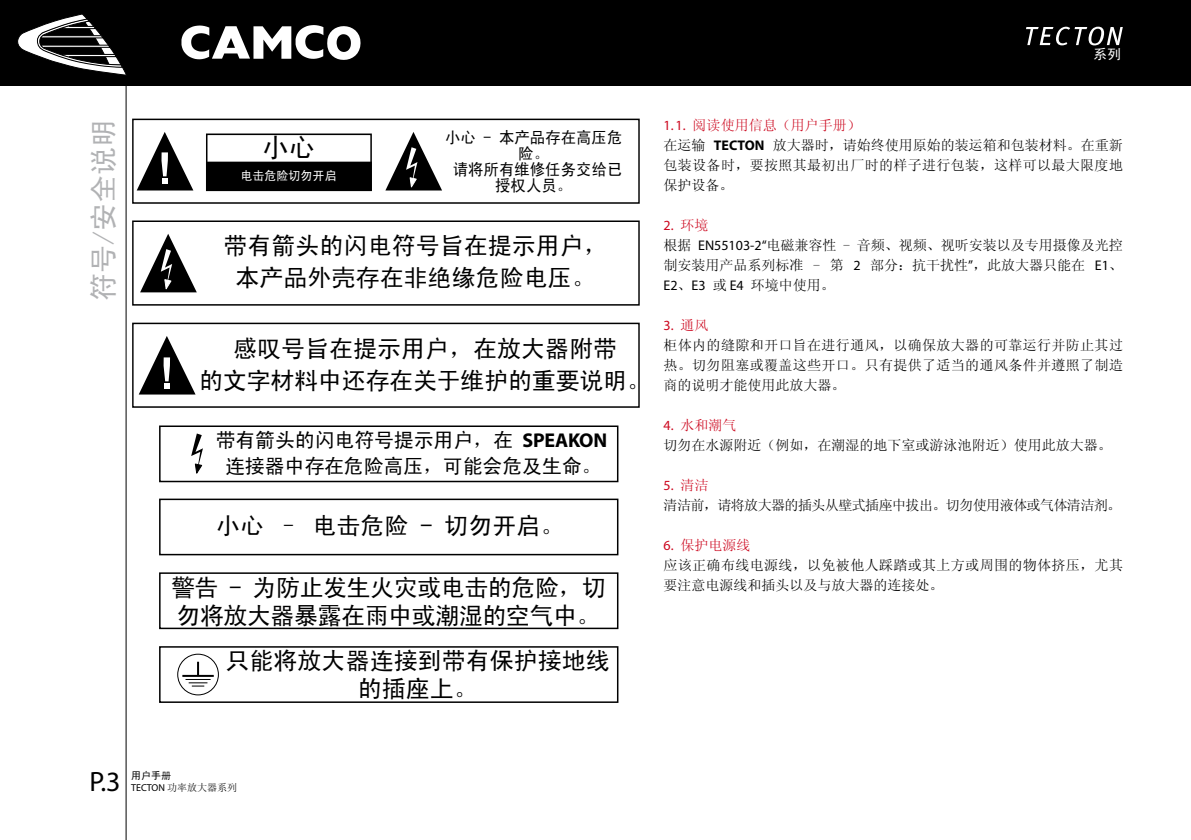
<style>
.page{position:relative;width:1191px;height:840px;background:#fff}
.page>*{position:absolute;margin:0;border:0;box-sizing:border-box;transform-origin:0 0}
.t1{font:28px "Sim Hei";color:#b1b2b4}
.t2{font:28px "Myriad";color:#000}
.t3{font:27.4px "Sim Hei";color:#000;scale:.96 1}
.t4{font:24px/32px "Sim Hei";color:#000;text-align:center}
.t5{font:24px/28px "Sim Hei";letter-spacing:-.02em;color:#000}
.t6{font:20px/26px "Sim Hei";letter-spacing:-.01em;color:#000;text-align:center}
.t7{font:16px/16px "Sim Hei";color:#000;text-align:center;scale:.96 1}
.t8{font:14px/20px "Sim Sun";color:#000}
.t9{font:14px/20px "Sim Sun";letter-spacing:.025em;color:#000}
.t10{font:14px "Sim Sun";letter-spacing:-.04em;color:#000}
.t11{font:14px "Myriad";color:#cc071e}
.t12{font:14px "Sim Hei";color:#fff}
.t13{font:12.4px "Sim Hei";color:#fff;scale:.96 1}
.t14{font:10px "Sim Sun";color:#000}
.t15{font:10px "Sim Hei";color:#000}
.s1{font-family:"Myriad";font-weight:700}
.s2{font-family:"Myriad";color:#cc071e}
.s3{color:#cc071e}
.s4{font-family:"Sim Sun"}
.s5{font-family:"Myriad"}
</style>
<div class="page">
<div style="left:159px;top:498px;width:459px;height:57px;border:2px solid #000"></div>
<div style="left:159px;top:572px;width:459px;height:56px;border:2px solid #000"></div>
<div style="left:132px;top:119px;width:508px;height:85px;border:1px solid #000"></div>
<svg style="left:385px;top:132px;width:57px;height:58px"></svg>
<div style="left:206px;top:133px;width:166px;height:58px;border:2px solid #000"></div>
<div style="left:207px;top:163px;width:163px;height:26px;background:#000"></div>
<div style="left:206px;top:161px;width:166px;height:30px;border:3px solid #000"></div>
<svg style="left:137px;top:132px;width:56px;height:58px"></svg>
<div style="left:159px;top:425px;width:459px;height:57px;border:2px solid #000"></div>
<svg style="left:191px;top:433px;width:12px;height:41px"></svg>
<div style="left:132px;top:220px;width:508px;height:85px;border:1px solid #000"></div>
<svg style="left:140px;top:234px;width:57px;height:58px"></svg>
<div style="left:132px;top:322px;width:508px;height:85px;border:1px solid #000"></div>
<svg style="left:139px;top:336px;width:56px;height:58px"></svg>
<div style="left:159px;top:645px;width:459px;height:57px;border:2px solid #000"></div>
<div style="left:177px;top:653px;width:42px;height:42px;border:1px solid #000;border-radius:50%"></div>
<hr style="left:182px;top:674px;width:32px;height:2px;background:#000">
<svg style="left:185px;top:661px;width:26px;height:25px"></svg>
<div style="left:0;top:0;width:1191px;height:85px;background:#000"></div>
<svg style="left:181px;top:25px;width:179px;height:35px"></svg>
<hr style="left:126px;top:0;width:1px;height:839px;background:#000">
<svg style="left:1026px;top:27px;width:96px;height:18px"></svg>
<svg style="left:17px;top:14px;width:109px;height:61px"></svg>
<h1 class="t1" style="left:89px;top:301px;width:183px;rotate:-90deg">符号/安全说明</h1>
<h2 class="t3" style="left:262px;top:133px;width:56px">小心</h2>
<p class="t13" style="left:240px;top:169px;width:102px">电击危险切勿开启</p>
<p class="t7" style="left:445px;top:129px;width:186px">小心 - 本产品存在高压危险。<br>请将所有维修任务交给已授权人员。</p>
<h3 class="t4" style="left:224px;top:229px;width:385px">带有箭头的闪电符号旨在提示用户，本产品外壳存在非绝缘危险电压。</h3>
<h3 class="t4" style="left:199px;top:332px;width:453px">感叹号旨在提示用户，在放大器附带<br>的文字材料中还存在关于维护的重要说明。</h3>
<h3 class="t6" style="left:216px;top:427px;width:393px">带有箭头的闪电符号提示用户，在 <span class="s1">SPEAKON</span>连接器中存在危险高压，可能会危及生命。</h3>
<h3 class="t4" style="left:216px;top:509px;width:349px">小心 – 电击危险 - 切勿开启。</h3>
<h3 class="t5" style="left:171px;top:572px;width:436px">警告 - 为防止发生火灾或电击的危险，切勿将放大器暴露在雨中或潮湿的空气中。</h3>
<h3 class="t4" style="left:226px;top:646px;width:385px;line-height:28px">只能将放大器连接到带有保护接地线的插座上。</h3>
<p class="t12" style="left:1093px;top:47px;width:29px">系列</p>
<p class="t8" style="left:663px;top:115px;width:461px"><span class="s2">1 . 1 .</span> <span class="s3">阅读使用信息（用户手册）<br></span>在运输 <span class="s1">TECTON</span> 放大器时，请始终使用原始的装运箱和包装材料。在重新包装设备时，要按照其最初出厂时的样子进行包装，这样可以最大限度地保护设备。</p>
<p class="t11" style="left:663px;top:218px;width:47px">2. <span class="s4">环境</span></p>
<p class="t8" style="left:663px;top:235px;width:461px;text-align:justify">根据 <span class="s5">EN551 03-2“</span>电磁兼容性 - 音频、视频、视听安装以及专用摄像及光控制安装用产品系列标准 - 第 <span class="s5">2</span> 部分：抗干扰性<span class="s5">”</span>，此放大器只能在 <span class="s5">E1</span> 、<span class="s5">E2</span>、<span class="s5">E3</span> 或 <span class="s5">E4</span> 环境中使用。</p>
<p class="t11" style="left:663px;top:318px;width:47px">3. <span class="s4">通风</span></p>
<p class="t8" style="left:663px;top:335px;width:461px;text-align:justify">柜体内的缝隙和开口旨在进行通风，以确保放大器的可靠运行并防止其过热。切勿阻塞或覆盖这些开口。只有提供了适当的通风条件并遵照了制造商的说明才能使用此放大器。</p>
<p class="t8" style="left:663px;top:415px;width:449px"><span class="s2">4.</span> <span class="s3">水和潮气<br></span>切勿在水源附近（例如，在潮湿的地下室或游泳池附近）使用此放大器。</p>
<p class="t11" style="left:663px;top:478px;width:47px">5. <span class="s4">清洁</span></p>
<p class="t10" style="left:663px;top:498px;width:459px">清洁前，请将放大器的插头从壁式插座中拔出。切勿使用液体或气体清洁剂。</p>
<p class="t9" style="left:663px;top:535px;width:461px"><span class="s2">6.</span> <span class="s3">保护电源线<br></span>应该正确布线电源线，以免被他人踩踏或其上方或周围的物体挤压，尤其要注意电源线和插头以及与放大器的连接处。</p>
<p class="t15" style="left:131px;top:770px;width:41px">用户手册</p>
<h1 class="t2" style="left:89px;top:767px;width:18px">P.</h1>
<p class="t14" style="left:131px;top:782px;width:107px"><span class="s5">TECTON</span> 功率放大器系列</p>
</div>
